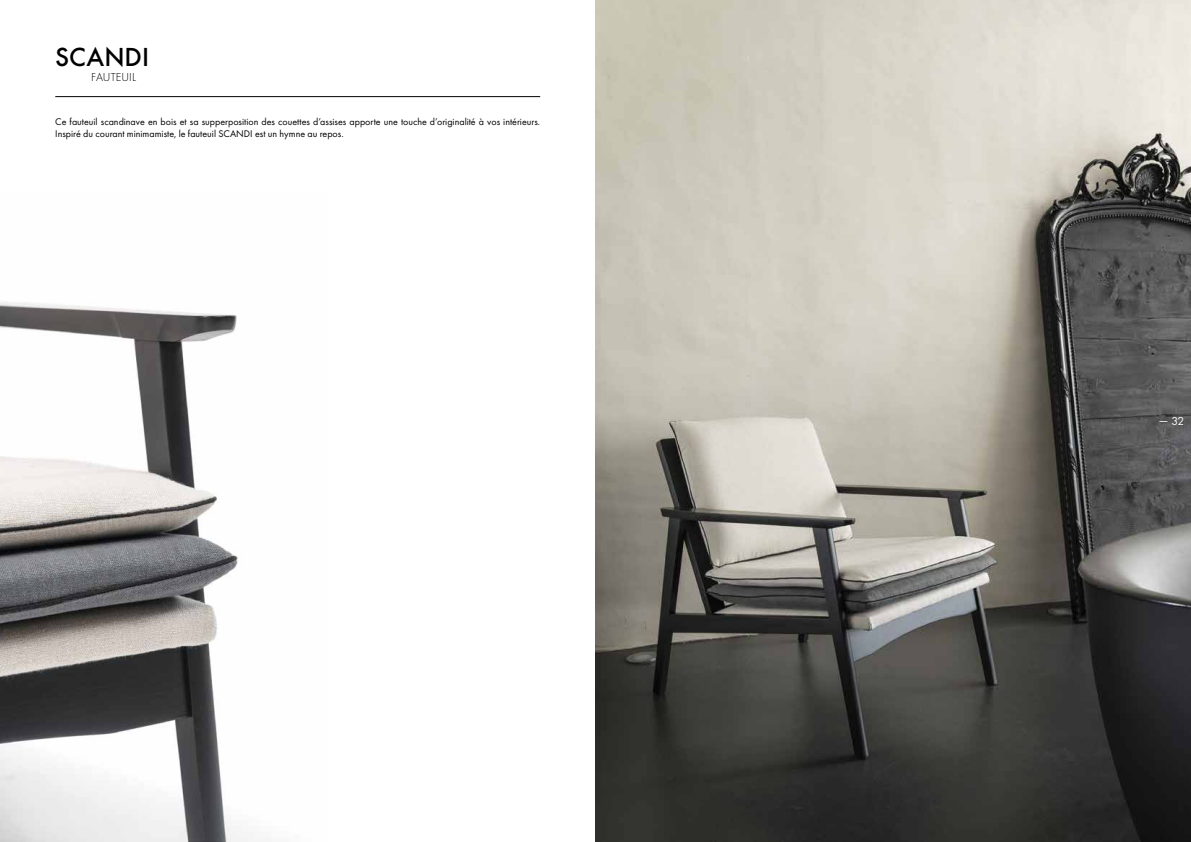
<style>
.page{position:relative;width:1191px;height:842px;background:#fff}
.page>*{position:absolute;margin:0;border:0;box-sizing:border-box;transform-origin:0 0}
.t1{font:500 24px "Futura";color:#000}
.t2{font:300 12px "Futura PT";letter-spacing:.01em;color:#000}
.t3{font:12px "Futura PT";color:#fff}
.t4{font:10px/12px "Futura PT";color:#000}
</style>
<div class="page">
<img style="left:0;top:302px;width:249px;height:540px">
<img style="left:595px;top:0;width:596px;height:842px">
<hr style="left:55px;top:96px;width:485px;height:1px;background:#000">
<h1 class="t1" style="left:55px;top:41px;width:95px">SCANDI</h1>
<p class="t2" style="left:91px;top:70px;width:46px">FAUTEUIL</p>
<p class="t4" style="left:55px;top:116px;width:486px">Ce fauteuil scandinave en bois et sa supperposition des couettes d’assises apporte une touche d’originalité à vos intérieurs.<br>Inspiré du courant minimamiste, le fauteuil SCANDI est un hymne au repos.</p>
<p class="t3" style="left:1159px;top:414px;width:27px">— 32</p>
</div>
